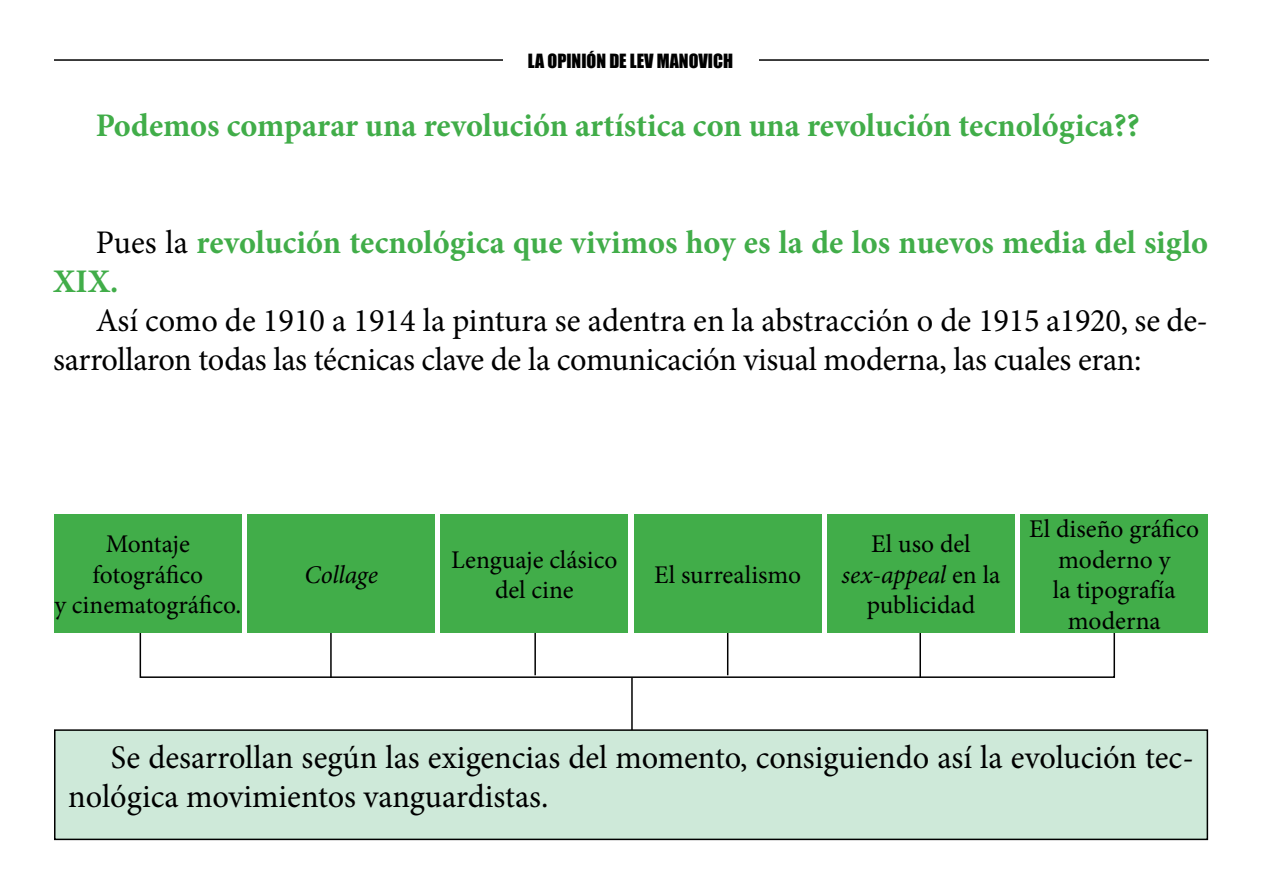
<style>
.page{position:relative;width:1263px;height:893px;background:#fff}
.page>*{position:absolute;margin:0;border:0;box-sizing:border-box;transform-origin:0 0}
.t1{font:33px/39px "Minion Pro";letter-spacing:-.005em;color:#000}
.t2{font:700 33px/39px "Minion Pro";color:#41ad49}
.t3{font:25.5px/30.6px "Minion Pro";color:#000;text-align:center}
.t4{font:italic 25.5px "Minion Pro";letter-spacing:-.005em;color:#000}
.t5{font:18px "Impact";color:#000}
.s1{font-weight:400;color:#000}
.s2{font-style:italic}
</style>
<div class="page">
<svg style="left:139px;top:615px;width:977px;height:63px"></svg>
<hr style="left:54px;top:59px;width:1155px;height:2px;background:#000">
<div style="left:503px;top:54px;width:255px;height:27px;background:#fff"></div>
<div style="left:54px;top:514px;width:188px;height:118px;background:#41ad49"></div>
<div style="left:1020px;top:514px;width:188px;height:118px;background:#41ad49"></div>
<hr style="left:631px;top:678px;width:2px;height:100px;background:#000">
<hr style="left:330px;top:622px;width:2px;height:56px;background:#000">
<hr style="left:534px;top:619px;width:2px;height:56px;background:#000">
<hr style="left:727px;top:619px;width:1px;height:56px;background:#000">
<hr style="left:919px;top:622px;width:2px;height:56px;background:#000">
<div style="left:55px;top:730px;width:1152px;height:109px;background:#cee9d9"></div>
<div style="left:54px;top:729px;width:1154px;height:111px;border:2px solid #000"></div>
<div style="left:247px;top:514px;width:188px;height:118px;background:#41ad49"></div>
<div style="left:441px;top:514px;width:187px;height:118px;background:#41ad49"></div>
<div style="left:634px;top:514px;width:187px;height:118px;background:#41ad49"></div>
<div style="left:827px;top:514px;width:188px;height:118px;background:#41ad49"></div>
<p class="t5" style="left:528px;top:47px;width:207px">LA OPINIÓN DE LEV MANOVICH</p>
<p class="t2" style="left:96px;top:105px;width:1045px">Podemos comparar una revolución artística con una revolución tecnológica??</p>
<p class="t2" style="left:53px;top:222px;width:1156px;text-indent:43px"><span class="s1">Pues la</span> revolución tecnológica que vivimos hoy es la de los nuevos media del siglo<br>XIX.</p>
<p class="t1" style="left:53px;top:301px;width:1156px;text-indent:43px">Así como de 1910 a 1914 la pintura se adentra en la abstracción o de 1915 a1920, se de&shy;sarrollaron todas las técnicas clave de la comunicación visual moderna, las cuales eran:</p>
<p class="t3" style="left:54px;top:529px;width:188px">Montaje fotográfico<br>y cinematográfico.</p>
<p class="t4" style="left:304px;top:557px;width:75px">Collage</p>
<p class="t3" style="left:451px;top:544px;width:168px">Lenguaje clásico del cine</p>
<p class="t3" style="left:654px;top:559px;width:149px">El surrealismo</p>
<p class="t3" style="left:841px;top:529px;width:160px">El uso del <span class="s2">sex-appeal</span> en la publicidad</p>
<p class="t3" style="left:1029px;top:514px;width:172px">El diseño gráfico moderno y<br>la tipografía moderna</p>
<p class="t1" style="left:68px;top:738px;width:1127px;text-indent:43px">Se desarrollan según las exigencias del momento, consiguiendo así la evolución tec&shy;nológica movimientos vanguardistas.</p>
</div>
